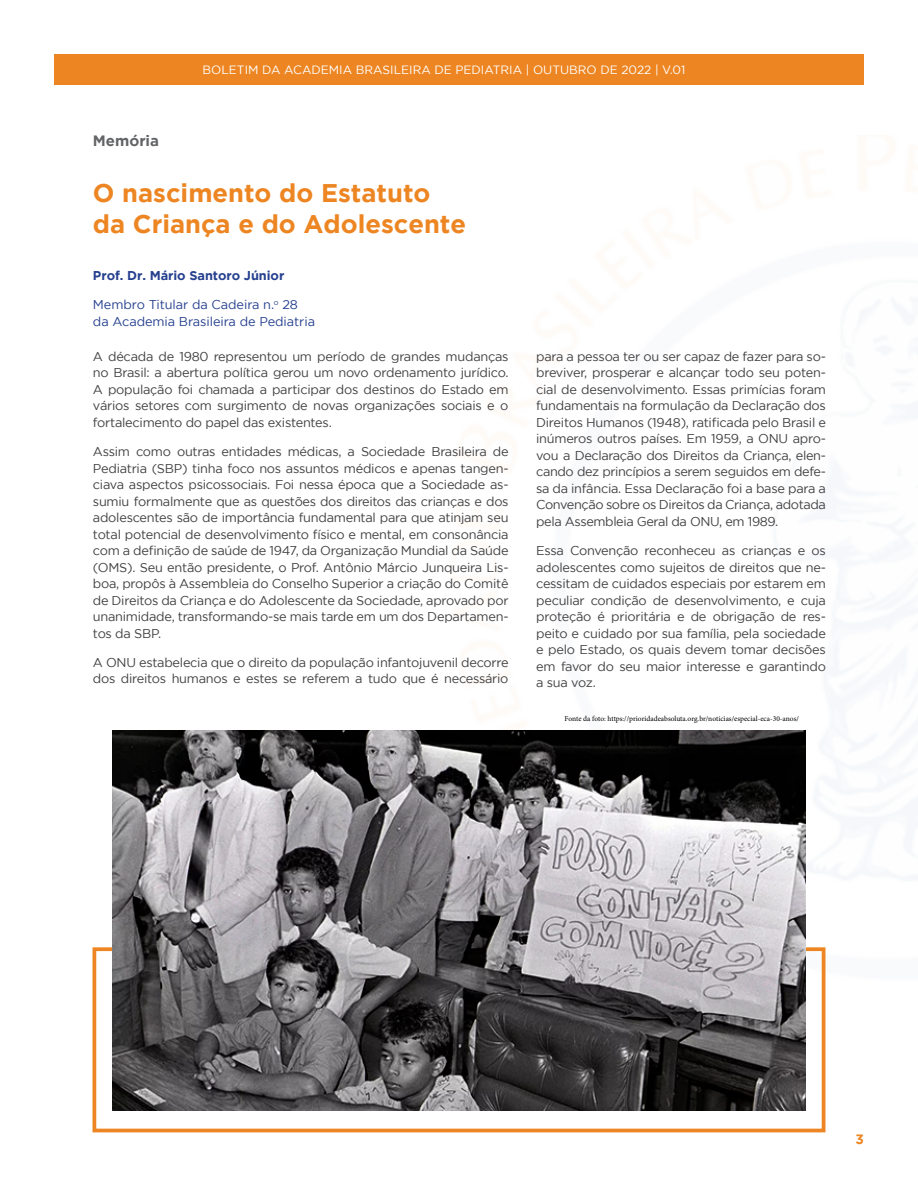
<style>
.page{position:relative;width:918px;height:1188px;background:#fff}
.page>*{position:absolute;margin:0;border:0;box-sizing:border-box;transform-origin:0 0}
.t1{font:700 25.5px/30.6px "Gotham";color:#ed8622}
.t2{font:700 15px "Gotham";color:#636466}
.t3{font:700 13.5px "Gotham";color:#ed8622}
.t4{font:12.75px/16.5px "Gotham";letter-spacing:-.02em;color:#414042;text-align:justify}
.t5{font:12.75px/16.5px "Gotham";letter-spacing:-.005em;color:#25408f}
.t6{font:700 12.75px "Gotham";letter-spacing:-.005em;color:#25408f}
.t7{font:12px "Gotham";color:#fff}
.t8{font:7.5px "Minion Pro";color:#000}
</style>
<div class="page">
<div style="left:93px;top:947px;width:732px;height:185px;border:4px solid #ed8622"></div>
<div style="left:54px;top:55px;width:810px;height:30px;background:#ed8622"></div>
<img style="left:112px;top:730px;width:694px;height:381px">
<p class="t7" style="left:203px;top:63px;width:484px">BOLETIM DA ACADEMIA BRASILEIRA DE PEDIATRIA | OUTUBRO DE 2022 | V.01</p>
<p class="t2" style="left:93px;top:132px;width:68px">Memória</p>
<h1 class="t1" style="left:93px;top:177px;width:375px">O nascimento do Estatuto da Criança e do Adolescente</h1>
<p class="t6" style="left:93px;top:268px;width:193px">Prof. Dr. Mário Santoro Júnior</p>
<p class="t5" style="left:93px;top:296px;width:224px">Membro Titular da Cadeira n.<sup>o</sup> 28 da Academia Brasileira de Pediatria</p>
<p class="t4" style="left:93px;top:348px;width:417px">A década de 1980 representou um período de grandes mudanças no Brasil: a abertura política gerou um novo ordenamento jurídico.<br>A população foi chamada a participar dos destinos do Estado em vários setores com surgimento de novas organizações sociais e o fortalecimento do papel das existentes.</p>
<p class="t4" style="left:93px;top:443px;width:417px">Assim como outras entidades médicas, a Sociedade Brasileira de Pediatria (SBP) tinha foco nos assuntos médicos e apenas tangen&shy;ciava aspectos psicossociais. Foi nessa época que a Sociedade as&shy;sumiu formalmente que as questões dos direitos das crianças e dos adolescentes são de importância fundamental para que atinjam seu total potencial de desenvolvimento físico e mental, em consonância com a definição de saúde de 1947, da Organização Mundial da Saúde (OMS). Seu então presidente, o Prof. Antônio Márcio Junqueira Lis&shy;boa, propôs à Assembleia do Conselho Superior a criação do Comitê de Direitos da Criança e do Adolescente da Sociedade, aprovado por unanimidade, transformando-se mais tarde em um dos Departamen&shy;tos da SBP.</p>
<p class="t4" style="left:93px;top:654px;width:417px">A ONU estabelecia que o direito da população infantojuvenil decorre dos direitos humanos e estes se referem a tudo que é necessário</p>
<p class="t4" style="left:536px;top:348px;width:291px">para a pessoa ter ou ser capaz de fazer para so&shy;breviver, prosperar e alcançar todo seu poten&shy;cial de desenvolvimento. Essas primícias foram fundamentais na formulação da Declaração dos Direitos Humanos (1948), ratificada pelo Brasil e inúmeros outros países. Em 1959, a ONU apro&shy;vou a Declaração dos Direitos da Criança, elen&shy;cando dez princípios a serem seguidos em defe&shy;sa da infância. Essa Declaração foi a base para a Convenção sobre os Direitos da Criança, adotada pela Assembleia Geral da ONU, em 1989.</p>
<p class="t4" style="left:536px;top:542px;width:291px">Essa Convenção reconheceu as crianças e os adolescentes como sujeitos de direitos que ne&shy;cessitam de cuidados especiais por estarem em peculiar condição de desenvolvimento, e cuja proteção é prioritária e de obrigação de res&shy;peito e cuidado por sua família, pela sociedade e pelo Estado, os quais devem tomar decisões em favor do seu maior interesse e garantindo a sua voz.</p>
<p class="t8" style="left:565px;top:714px;width:236px">Fonte da foto: https://prioridadeabsoluta.org.br/noticias/especial-eca-30-anos/</p>
<p class="t3" style="left:856px;top:1131px;width:10px">3</p>
</div>
